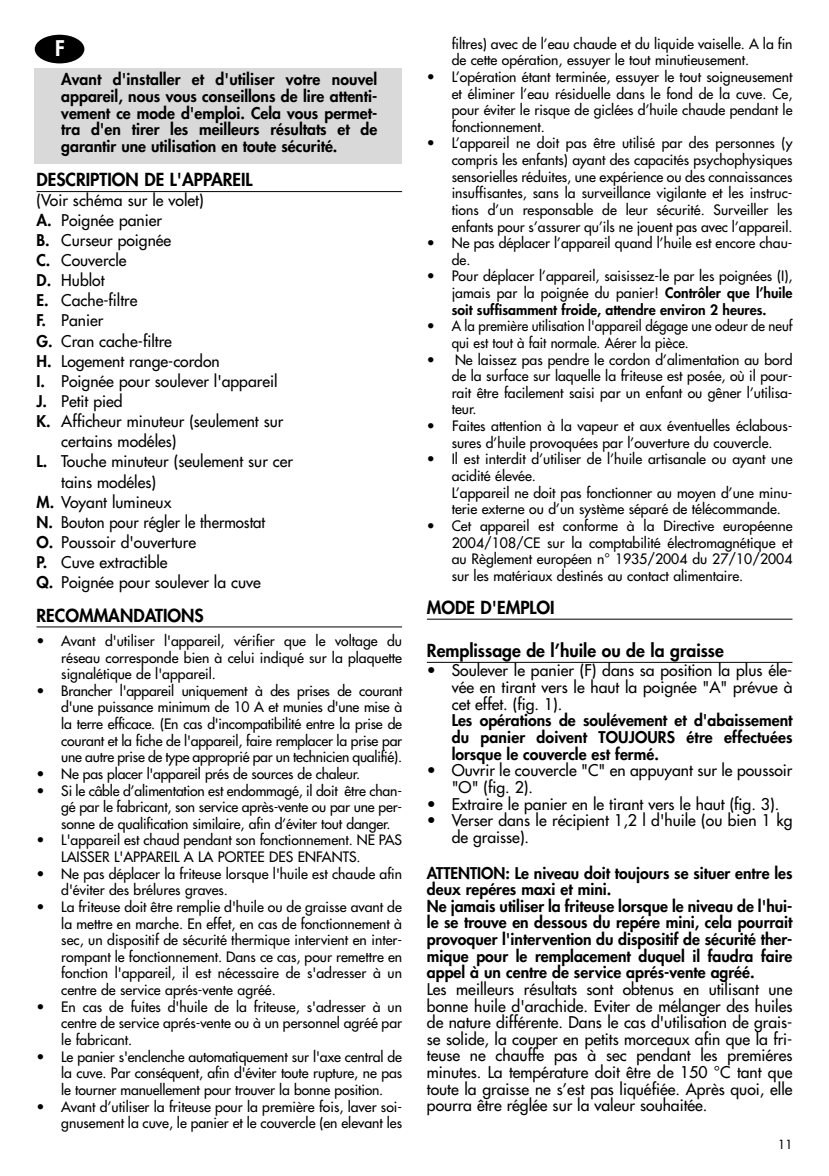
<style>
.page{position:relative;width:829px;height:1176px;background:#fff}
.page>*{position:absolute;margin:0;border:0;box-sizing:border-box;transform-origin:0 0}
.t1{font:800 21px "Futura";color:#fff}
.t2{font:800 17.5px "Futura";color:#000}
.t3{font:15.75px/16.6px "Futura";color:#000;text-align:justify}
.t4{font:800 15.75px/16.6px "Futura";color:#000;text-align:justify}
.t5{font:15.75px "Futura";color:#000;scale:.95 1}
.t6{font:14px/16.6px "Futura";color:#000;text-align:justify}
.t7{font:12.25px "Futura";color:#000}
.s1{font-weight:800}
</style>
<div class="page">
<div style="left:35px;top:68px;width:367px;height:96px;background:#d9d9d9"></div>
<hr style="left:36px;top:191px;width:366px;height:1px;background:#000">
<hr style="left:36px;top:626px;width:366px;height:1px;background:#000">
<hr style="left:427px;top:619px;width:365px;height:1px;background:#000">
<hr style="left:427px;top:662px;width:365px;height:1px;background:#000">
<div style="left:35px;top:35px;width:49px;height:28px;background:#000;border-radius:50%"></div>
<h1 class="t1" style="left:55px;top:38px;width:11px">F</h1>
<p class="t4" style="left:61px;top:72px;width:317px">Avant d'installer et d'utiliser votre nouvel appareil, nous vous conseillons de lire attenti&shy;vement ce mode d'emploi. Cela vous permet&shy;tra d'en tirer les meilleurs résultats et de garantir une utilisation en toute sécurité.</p>
<p class="t2" style="left:36px;top:172px;width:217px">DESCRIPTION DE L'APPAREIL</p>
<p class="t3" style="left:36px;top:193px;width:169px">(Voir schéma sur le volet)</p>
<p class="t3" style="left:36px;top:213px;width:127px"><span class="s1">A.</span> Poignée panier</p>
<p class="t3" style="left:36px;top:233px;width:136px"><span class="s1">B.</span> Curseur poignée</p>
<p class="t3" style="left:36px;top:253px;width:92px"><span class="s1">C.</span> Couvercle</p>
<p class="t3" style="left:36px;top:273px;width:70px"><span class="s1">D.</span> Hublot</p>
<p class="t3" style="left:36px;top:293px;width:102px"><span class="s1">E.</span> Cache-filtre</p>
<p class="t3" style="left:36px;top:313px;width:68px"><span class="s1">F.</span> Panier</p>
<p class="t3" style="left:36px;top:333px;width:137px"><span class="s1">G.</span> Cran cache-filtre</p>
<p class="t3" style="left:36px;top:354px;width:185px"><span class="s1">H.</span> Logement range-cordon</p>
<p class="t3" style="left:36px;top:374px;width:242px"><span class="s1">I.</span> Poignée pour soulever l'appareil</p>
<p class="t3" style="left:36px;top:394px;width:88px"><span class="s1">J.</span> Petit pied</p>
<p class="t3" style="left:36px;top:414px;width:248px"><span class="s1">K.</span> Afficheur minuteur (seulement sur</p>
<p class="t3" style="left:61px;top:434px;width:117px">certains modéles)</p>
<p class="t3" style="left:36px;top:454px;width:258px"><span class="s1">L.</span> Touche minuteur (seulement sur cer</p>
<p class="t3" style="left:61px;top:474px;width:96px">tains modéles)</p>
<p class="t3" style="left:36px;top:494px;width:136px"><span class="s1">M.</span> Voyant lumineux</p>
<p class="t5" style="left:36px;top:514px;width:242px"><span class="s1">N.</span> Bouton pour régler le thermostat</p>
<p class="t3" style="left:36px;top:535px;width:161px"><span class="s1">O.</span> Poussoir d'ouverture</p>
<p class="t3" style="left:36px;top:555px;width:133px"><span class="s1">P.</span> Cuve extractible</p>
<p class="t3" style="left:36px;top:575px;width:226px"><span class="s1">Q.</span> Poignée pour soulever la cuve</p>
<p class="t2" style="left:36px;top:607px;width:169px">RECOMMANDATIONS</p>
<p class="t6" style="left:61px;top:633px;width:342px;text-indent:-25px">• Avant d'utiliser l'appareil, vérifier que le voltage du réseau corresponde bien à celui indiqué sur la plaquette signalétique de l'appareil.</p>
<p class="t6" style="left:61px;top:683px;width:342px;text-indent:-25px">• Brancher l'appareil uniquement à des prises de courant d'une puissance minimum de 10 A et munies d'une mise à la terre efficace. (En cas d'incompatibilité entre la prise de courant et la fiche de l'appareil, faire remplacer la prise par une autre prise de type approprié par un technicien qualifié).</p>
<p class="t6" style="left:36px;top:766px;width:325px">• Ne pas placer l'appareil prés de sources de chaleur.</p>
<p class="t6" style="left:61px;top:783px;width:342px;text-indent:-25px">• Si le câble d’alimentation est endommagé, il doit être chan&shy;gé par le fabricant, son service après-vente ou par une per&shy;sonne de qualification similaire, afin d’éviter tout danger.</p>
<p class="t6" style="left:61px;top:833px;width:342px;text-indent:-25px">• L'appareil est chaud pendant son fonctionnement. NE PAS<br>LAISSER L'APPAREIL A LA PORTEE DES ENFANTS.</p>
<p class="t6" style="left:61px;top:866px;width:342px;text-indent:-25px">• Ne pas déplacer la friteuse lorsque l'huile est chaude afin d'éviter des brélures graves.</p>
<p class="t6" style="left:61px;top:899px;width:342px;text-indent:-25px">• La friteuse doit être remplie d'huile ou de graisse avant de la mettre en marche. En effet, en cas de fonctionnement à sec, un dispositif de sécurité thermique intervient en inter&shy;rompant le fonctionnement. Dans ce cas, pour remettre en fonction l'appareil, il est nécessaire de s'adresser à un centre de service aprés-vente agréé.</p>
<p class="t6" style="left:61px;top:999px;width:342px;text-indent:-25px">• En cas de fuites d'huile de la friteuse, s'adresser à un centre de service aprés-vente ou à un personnel agréé par le fabricant.</p>
<p class="t6" style="left:61px;top:1049px;width:342px;text-indent:-25px">• Le panier s'enclenche automatiquement sur l'axe central de la cuve. Par conséquent, afin d'éviter toute rupture, ne pas le tourner manuellement pour trouver la bonne position.</p>
<p class="t6" style="left:36px;top:1099px;width:367px;text-align:right">• Avant d’utiliser la friteuse pour la première fois, laver soi&shy;gnusement la cuve, le panier et le couvercle (en elevant les</p>
<p class="t6" style="left:451px;top:36px;width:342px">filtres) avec de l’eau chaude et du liquide vaiselle. A la fin de cette opération, essuyer le tout minutieusement.</p>
<p class="t6" style="left:451px;top:69px;width:342px;text-indent:-25px">• L’opération étant terminée, essuyer le tout soigneusement et éliminer l’eau résiduelle dans le fond de la cuve. Ce, pour éviter le risque de giclées d’huile chaude pendant le fonctionnement.</p>
<p class="t6" style="left:451px;top:136px;width:342px;text-indent:-25px">• L’appareil ne doit pas être utilisé par des personnes (y compris les enfants) ayant des capacités psychophysiques sensorielles réduites, une expérience ou des connaissances insuffisantes, sans la surveillance vigilante et les instruc&shy;tions d’un responsable de leur sécurité. Surveiller les enfants pour s’assurer qu’ils ne jouent pas avec l’appareil.</p>
<p class="t6" style="left:451px;top:236px;width:342px;text-indent:-25px">• Ne pas déplacer l’appareil quand l’huile est encore chau&shy;de.</p>
<p class="t6" style="left:451px;top:269px;width:342px;text-indent:-25px">• Pour déplacer l’appareil, saisissez-le par les poignées (I), jamais par la poignée du panier! <span class="s1">Contrôler que l’huile soit suffisamment froide, attendre environ 2 heures.</span></p>
<p class="t6" style="left:451px;top:319px;width:342px;text-indent:-25px">• A la première utilisation l'appareil dégage une odeur de neuf qui est tout à fait normale. Aérer la pièce.</p>
<p class="t6" style="left:451px;top:352px;width:342px;text-indent:-25px">• Ne laissez pas pendre le cordon d’alimentation au bord de la surface sur laquelle la friteuse est posée, où il pour&shy;rait être facilement saisi par un enfant ou gêner l’utilisa&shy;teur.</p>
<p class="t6" style="left:427px;top:418px;width:367px;text-align:center">• Faites attention à la vapeur et aux éventuelles éclabous&shy;sures d’huile provoquées par l’ouverture du couvercle.</p>
<p class="t6" style="left:451px;top:452px;width:342px;text-align:left;text-indent:-25px">• Il est interdit d’utiliser de l’huile artisanale ou ayant une acidité élevée.<br>L’appareil ne doit pas fonctionner au moyen d’une minu&shy;terie externe ou d’un système séparé de télécommande.</p>
<p class="t6" style="left:451px;top:518px;width:342px;text-indent:-25px">• Cet appareil est conforme à la Directive européenne 2004/108/CE sur la comptabilité électromagnétique et au Règlement européen n° 1935/2004 du 27/10/2004 sur les matériaux destinés au contact alimentaire.</p>
<p class="t2" style="left:427px;top:599px;width:129px">MODE D'EMPLOI</p>
<p class="t2" style="left:427px;top:642px;width:298px">Remplissage de l’huile ou de la graisse</p>
<p class="t3" style="left:451px;top:663px;width:342px;text-indent:-25px">• Soulever le panier (F) dans sa position la plus éle&shy;vée en tirant vers le haut la poignée "A" prévue à cet effet. (fig. 1).</p>
<p class="t4" style="left:451px;top:713px;width:342px">Les opérations de soulévement et d'abaissement du panier doivent TOUJOURS étre effectuées lorsque le couvercle est fermé.</p>
<p class="t3" style="left:451px;top:763px;width:342px;text-indent:-25px">• Ouvrir le couvercle "C" en appuyant sur le poussoir "O" (fig. 2).</p>
<p class="t3" style="left:427px;top:796px;width:354px">• Extraire le panier en le tirant vers le haut (fig. 3).</p>
<p class="t3" style="left:451px;top:813px;width:342px;text-indent:-25px">• Verser dans le récipient 1,2 l d'huile (ou bien 1 kg de graisse).</p>
<p class="t4" style="left:427px;top:865px;width:367px;text-align:left">ATTENTION: Le niveau doit toujours se situer entre les deux repéres maxi et mini.<br>Ne jamais utiliser la friteuse lorsque le niveau de l'hui&shy;le se trouve en dessous du repére mini, cela pourrait provoquer l'intervention du dispositif de sécurité ther&shy;mique pour le remplacement duquel il faudra faire appel à un centre de service aprés-vente agréé.</p>
<p class="t3" style="left:427px;top:982px;width:367px">Les meilleurs résultats sont obtenus en utilisant une bonne huile d'arachide. Eviter de mélanger des huiles de nature différente. Dans le cas d'utilisation de grais&shy;se solide, la couper en petits morceaux afin que la fri&shy;teuse ne chauffe pas à sec pendant les premiéres minutes. La température doit être de 150 °C tant que toute la graisse ne s’est pas liquéfiée. Après quoi, elle pourra être réglée sur la valeur souhaitée.</p>
<p class="t7" style="left:778px;top:1138px;width:16px">11</p>
</div>
